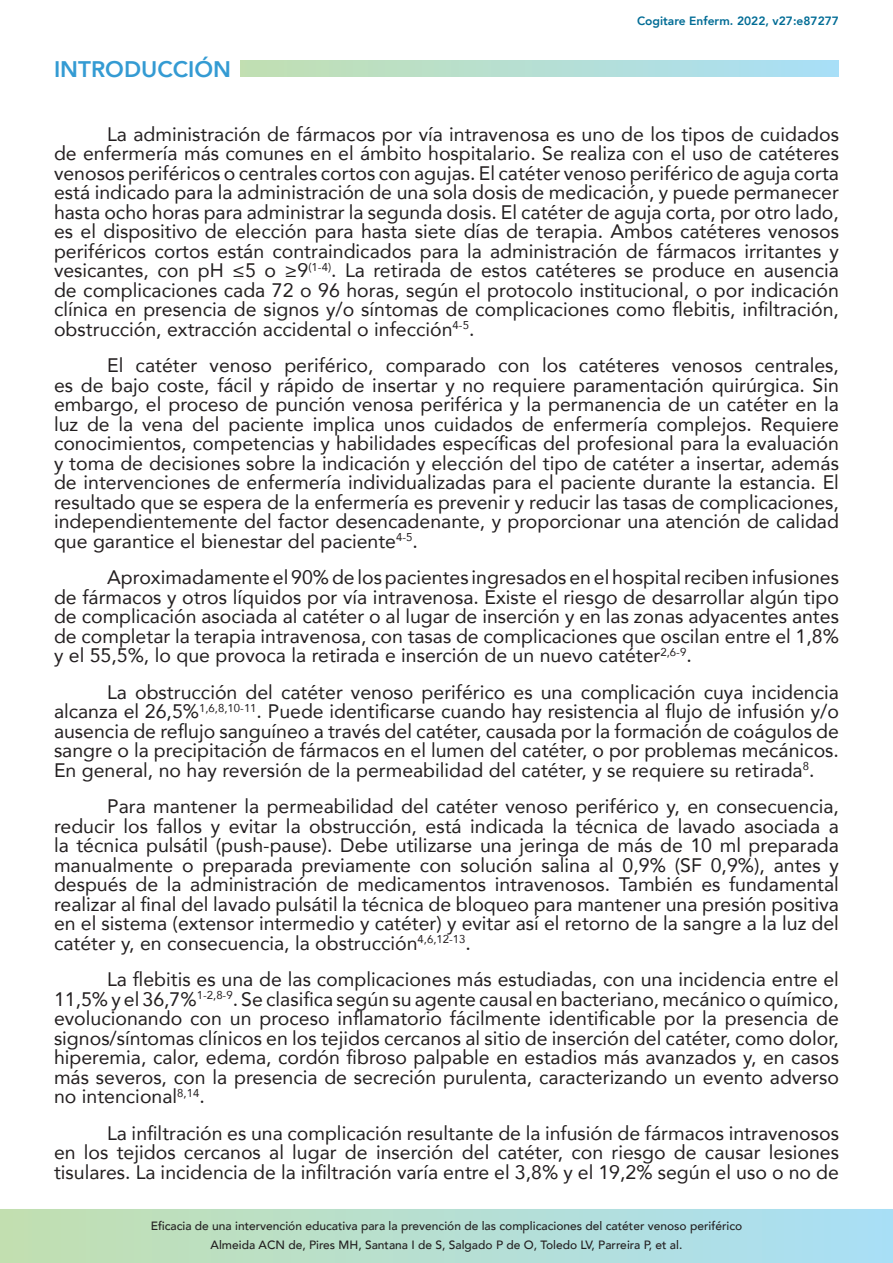
<style>
.page{position:relative;width:893px;height:1263px;background:#fff}
.page>*{position:absolute;margin:0;border:0;box-sizing:border-box;transform-origin:0 0}
.t1{font:800 22.5px "Avenir";color:#349bd3}
.t2{font:19.5px/19.5px "Avenir";color:#231f20;text-align:justify}
.t3{font:500 12px/18.6px "Avenir";color:#231f20;text-align:center}
.t4{font:800 12px "Avenir";color:#006c95}
</style>
<div class="page">
<svg style="left:0;top:1209px;width:893px;height:54px;background:#b6dfd2"></svg>
<div style="left:241px;top:60px;width:598px;height:17px;background:linear-gradient(to right,#c2dfb1,#a9dff7)"></div>
<p class="t1" style="left:54px;top:48px;width:179px">INTRODUCCIÓN</p>
<p class="t4" style="left:637px;top:10px;width:203px">Cogitare Enferm. 2022, v27:e87277</p>
<p class="t2" style="left:54px;top:124px;width:786px;text-indent:53px">La administración de fármacos por vía intravenosa es uno de los tipos de cuidados de enfermería más comunes en el ámbito hospitalario. Se realiza con el uso de catéteres venosos periféricos o centrales cortos con agujas. El catéter venoso periférico de aguja corta está indicado para la administración de una sola dosis de medicación, y puede permanecer hasta ocho horas para administrar la segunda dosis. El catéter de aguja corta, por otro lado, es el dispositivo de elección para hasta siete días de terapia. Ambos catéteres venosos periféricos cortos están contraindicados para la administración de fármacos irritantes y vesicantes, con pH ≤5 o ≥9<sup>(1-4)</sup>. La retirada de estos catéteres se produce en ausencia de complicaciones cada 72 o 96 horas, según el protocolo institucional, o por indicación clínica en presencia de signos y/o síntomas de complicaciones como flebitis, infiltración, obstrucción, extracción accidental o infección<sup>4-5</sup>.</p>
<p class="t2" style="left:54px;top:355px;width:786px;text-indent:53px">El catéter venoso periférico, comparado con los catéteres venosos centrales, es de bajo coste, fácil y rápido de insertar y no requiere paramentación quirúrgica. Sin embargo, el proceso de punción venosa periférica y la permanencia de un catéter en la luz de la vena del paciente implica unos cuidados de enfermería complejos. Requiere conocimientos, competencias y habilidades específicas del profesional para la evaluación y toma de decisiones sobre la indicación y elección del tipo de catéter a insertar, además de intervenciones de enfermería individualizadas para el paciente durante la estancia. El resultado que se espera de la enfermería es prevenir y reducir las tasas de complicaciones, independientemente del factor desencadenante, y proporcionar una atención de calidad que garantice el bienestar del paciente<sup>4-5</sup>.</p>
<p class="t2" style="left:54px;top:567px;width:786px;text-indent:53px">Aproximadamente el 90% de los pacientes ingresados en el hospital reciben infusiones de fármacos y otros líquidos por vía intravenosa. Existe el riesgo de desarrollar algún tipo de complicación asociada al catéter o al lugar de inserción y en las zonas adyacentes antes de completar la terapia intravenosa, con tasas de complicaciones que oscilan entre el 1,8% y el 55,5%, lo que provoca la retirada e inserción de un nuevo catéter<sup>2,6-9</sup>.</p>
<p class="t2" style="left:54px;top:682px;width:786px;text-indent:53px">La obstrucción del catéter venoso periférico es una complicación cuya incidencia alcanza el 26,5%<sup>1,6,8,10-11</sup>. Puede identificarse cuando hay resistencia al flujo de infusión y/o ausencia de reflujo sanguíneo a través del catéter, causada por la formación de coágulos de sangre o la precipitación de fármacos en el lumen del catéter, o por problemas mecánicos.<br>En general, no hay reversión de la permeabilidad del catéter, y se requiere su retirada<sup>8</sup>.</p>
<p class="t2" style="left:54px;top:796px;width:786px;text-indent:53px">Para mantener la permeabilidad del catéter venoso periférico y, en consecuencia, reducir los fallos y evitar la obstrucción, está indicada la técnica de lavado asociada a la técnica pulsátil (push-pause). Debe utilizarse una jeringa de más de 10 ml preparada manualmente o preparada previamente con solución salina al 0,9% (SF 0,9%), antes y después de la administración de medicamentos intravenosos. También es fundamental realizar al final del lavado pulsátil la técnica de bloqueo para mantener una presión positiva en el sistema (extensor intermedio y catéter) y evitar así el retorno de la sangre a la luz del catéter y, en consecuencia, la obstrucción<sup>4,6,12-13</sup>.</p>
<p class="t2" style="left:54px;top:969px;width:786px;text-indent:53px">La flebitis es una de las complicaciones más estudiadas, con una incidencia entre el 11,5% y el 36,7%<sup>1-2,8-9</sup>. Se clasifica según su agente causal en bacteriano, mecánico o químico, evolucionando con un proceso inflamatorio fácilmente identificable por la presencia de signos/síntomas clínicos en los tejidos cercanos al sitio de inserción del catéter, como dolor, hiperemia, calor, edema, cordón fibroso palpable en estadios más avanzados y, en casos más severos, con la presencia de secreción purulenta, caracterizando un evento adverso no intencional<sup>8,14</sup>.</p>
<p class="t2" style="left:54px;top:1123px;width:786px;text-indent:53px">La infiltración es una complicación resultante de la infusión de fármacos intravenosos en los tejidos cercanos al lugar de inserción del catéter, con riesgo de causar lesiones tisulares. La incidencia de la infiltración varía entre el 3,8% y el 19,2% según el uso o no de</p>
<p class="t3" style="left:151px;top:1216px;width:593px">Eficacia de una intervención educativa para la prevención de las complicaciones del catéter venoso periférico<br>Almeida ACN de, Pires MH, Santana I de S, Salgado P de O, Toledo LV, Parreira P, et al.</p>
</div>
